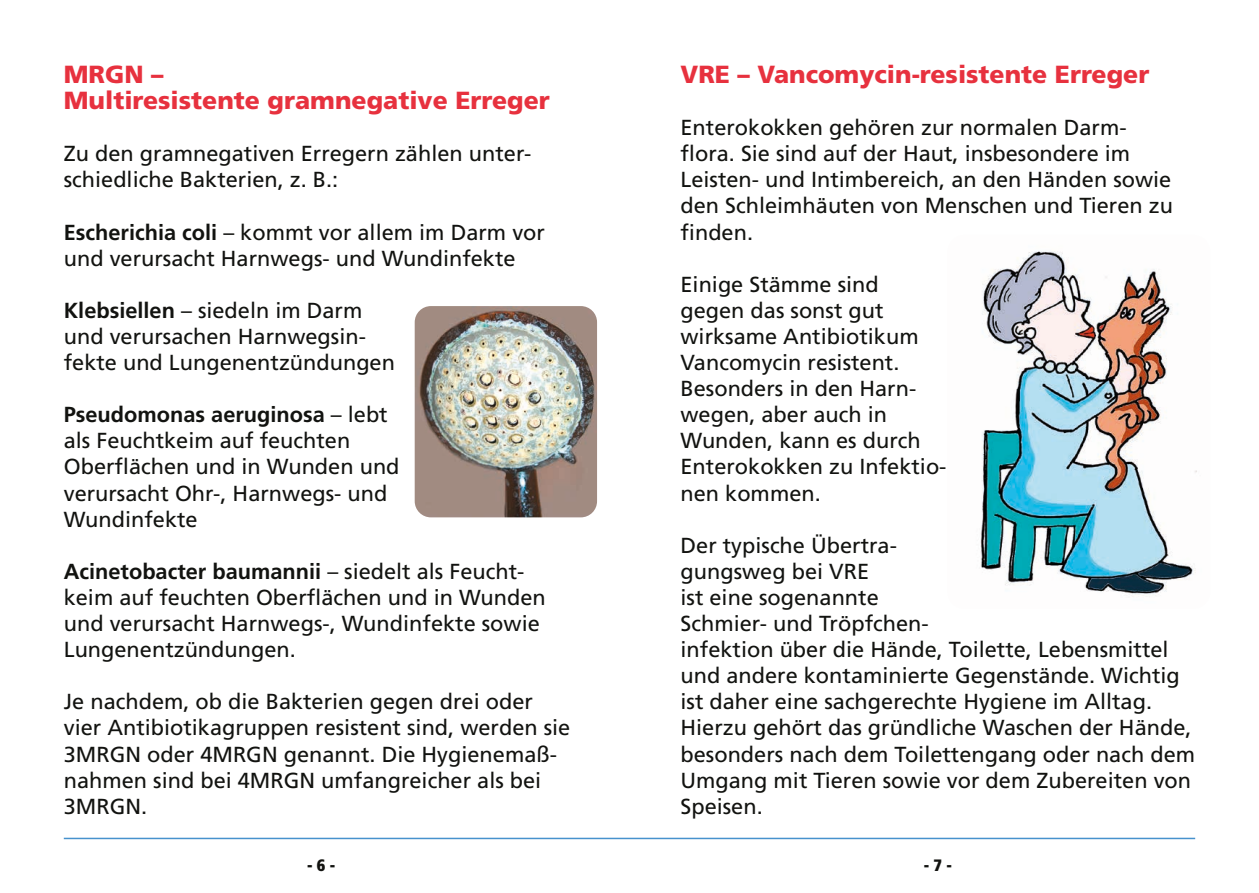
<style>
.page{position:relative;width:1259px;height:893px;background:#fff}
.page>*{position:absolute;margin:0;border:0;box-sizing:border-box;transform-origin:0 0}
.t1{font:900 24.75px/26.1px "Frutiger LT Std";color:#e7313e}
.t2{font:21.75px/26.1px "Frutiger LT Std";color:#121310}
.t3{font:900 condensed 16.5px "Frutiger LT Std";color:#121310}
.s1{font-weight:700}
</style>
<div class="page">
<hr style="left:64px;top:838px;width:1131px;height:1px;background:#4792cd">
<img style="left:980px;top:251px;width:217px;height:346px">
<img style="left:415px;top:306px;width:182px;height:211px">
<p class="t1" style="left:64px;top:61px;width:487px">MRGN –<br>Multiresistente gramnegative Erreger</p>
<p class="t2" style="left:64px;top:141px;width:469px">Zu den gramnegativen Erregern zählen unter&shy;schiedliche Bakterien, z. B.:</p>
<p class="t2" style="left:64px;top:219px;width:483px"><span class="s1">Escherichia coli</span> – kommt vor allem im Darm vor und verursacht Harnwegs- und Wundinfekte</p>
<p class="t2" style="left:64px;top:297px;width:333px"><span class="s1">Klebsiellen</span> – siedeln im Darm und verursachen Harnwegsin&shy;fekte und Lungenentzündungen</p>
<p class="t2" style="left:64px;top:402px;width:337px"><span class="s1">Pseudomonas aeruginosa</span> – lebt als Feuchtkeim auf feuchten<br>Oberflächen und in Wunden und verursacht Ohr-, Harnwegs- und<br>Wundinfekte</p>
<p class="t2" style="left:64px;top:558px;width:483px"><span class="s1">Acinetobacter baumannii</span> – siedelt als Feucht&shy;keim auf feuchten Oberflächen und in Wunden und verursacht Harnwegs-, Wundinfekte sowie Lungenentzündungen.</p>
<p class="t2" style="left:64px;top:689px;width:508px">Je nachdem, ob die Bakterien gegen drei oder vier Antibiotikagruppen resistent sind, werden sie 3MRGN oder 4MRGN genannt. Die Hygienemaß&shy;nahmen sind bei 4MRGN umfangreicher als bei 3MRGN.</p>
<p class="t1" style="left:680px;top:61px;width:470px">VRE – Vancomycin-resistente Erreger</p>
<p class="t2" style="left:680px;top:115px;width:494px">Enterokokken gehören zur normalen Darm&shy;flora. Sie sind auf der Haut, insbesondere im Leisten- und Intimbereich, an den Händen sowie den Schleimhäuten von Menschen und Tieren zu finden.</p>
<p class="t2" style="left:680px;top:271px;width:267px">Einige Stämme sind gegen das sonst gut wirksame Antibiotikum<br>Vancomycin resistent.<br>Besonders in den Harn&shy;wegen, aber auch in<br>Wunden, kann es durch<br>Enterokokken zu Infektio&shy;nen kommen.</p>
<p class="t2" style="left:680px;top:532px;width:516px">Der typische Übertra-<br>gungsweg bei VRE<br>ist eine sogenannte<br>Schmier- und Tröpfchen-<br>infektion über die Hände, Toilette, Lebensmittel und andere kontaminierte Gegenstände. Wichtig ist daher eine sachgerechte Hygiene im Alltag.<br>Hierzu gehört das gründliche Waschen der Hände, besonders nach dem Toilettengang oder nach dem Umgang mit Tieren sowie vor dem Zubereiten von Speisen.</p>
<p class="t3" style="left:307px;top:855px;width:30px">- 6 -</p>
<p class="t3" style="left:923px;top:855px;width:30px">- 7 -</p>
</div>
